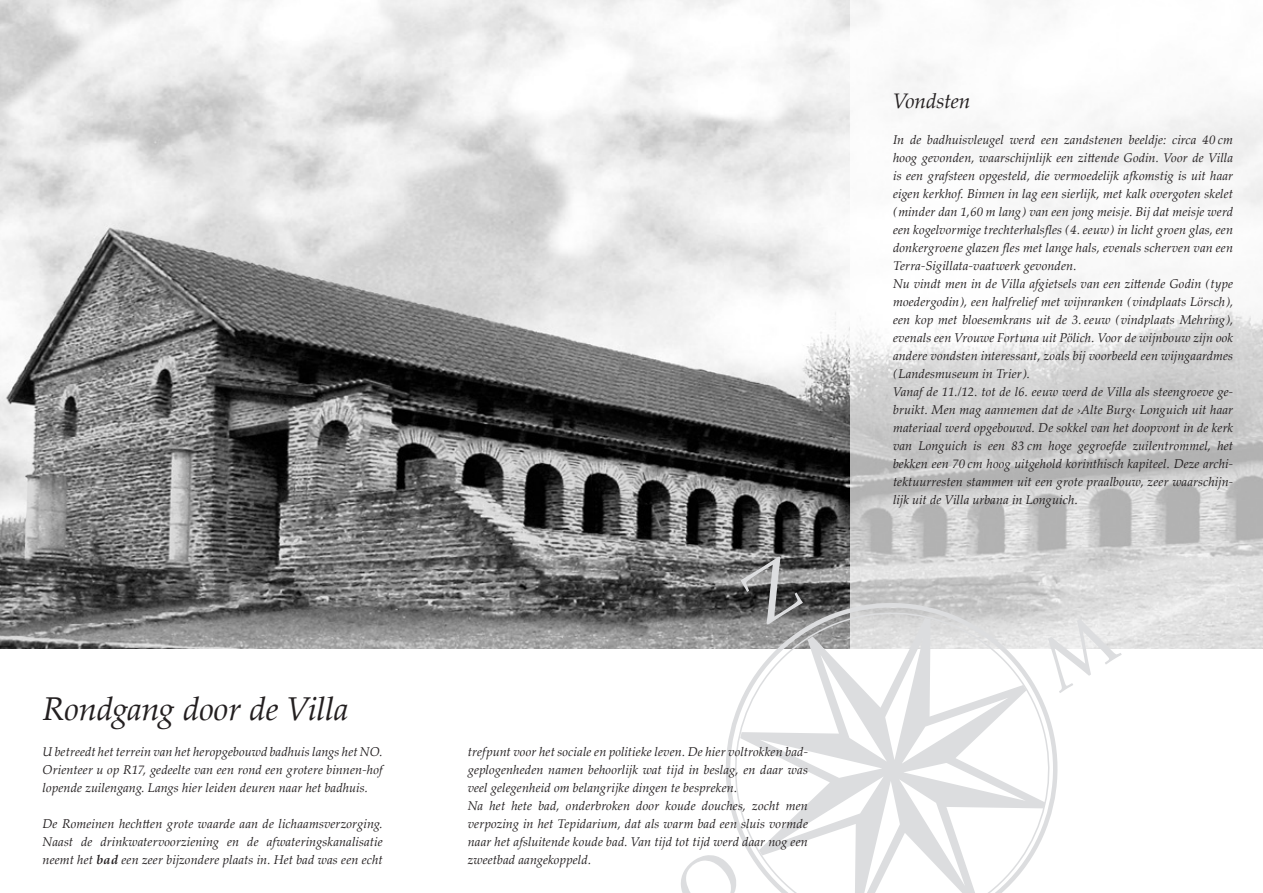
<style>
.page{position:relative;width:1263px;height:893px;background:#fff}
.page>*{position:absolute;margin:0;border:0;box-sizing:border-box;transform-origin:0 0}
.t1{font:italic 33px "Palatino Linotype";letter-spacing:-.01em;color:#231f20}
.t2{font:italic 21px "Palatino Linotype";letter-spacing:-.01em;color:#231f20}
.t3{font:italic 12.75px/18px "Palatino Linotype";letter-spacing:.005em;color:#231f20}
.s1{font-weight:700}
</style>
<div class="page">
<img style="left:0;top:0;width:850px;height:648px">
<img style="left:850px;top:0;width:413px;height:648px">
<svg style="left:678px;top:556px;width:429px;height:337px"></svg>
<svg style="left:740px;top:556px;width:67px;height:69px;background:#626262"></svg>
<svg style="left:1032px;top:610px;width:90px;height:84px"></svg>
<svg style="left:678px;top:845px;width:69px;height:48px"></svg>
<h1 class="t1" style="left:43px;top:685px;width:307px">Rondgang door de Villa</h1>
<p class="t3" style="left:43px;top:742px;width:342px;text-align:justify">U betreedt het terrein van het heropgebouwd badhuis langs het NO.<br>Orienteer u op R17, gedeelte van een rond een grotere binnen-hof lopende zuilengang. Langs hier leiden deuren naar het badhuis.</p>
<p class="t3" style="left:43px;top:814px;width:342px;text-align:justify">De Romeinen hechtten grote waarde aan de lichaamsverzorging.<br>Naast de drinkwatervoorziening en de afwateringskanalisatie neemt het <span class="s1">bad</span> een zeer bijzondere plaats in. Het bad was een echt</p>
<p class="t3" style="left:468px;top:742px;width:342px">trefpunt voor het sociale en politieke leven. De hier voltrokken bad&shy;geplogenheden namen behoorlijk wat tijd in beslag, en daar was veel gelegenheid om belangrijke dingen te bespreken.<br>Na het hete bad, onderbroken door koude douches, zocht men verpozing in het Tepidarium, dat als warm bad een sluis vormde naar het afsluitende koude bad. Van tijd tot tijd werd daar nog een zweetbad aangekoppeld.</p>
<h2 class="t2" style="left:893px;top:86px;width:79px">Vondsten</h2>
<p class="t3" style="left:893px;top:130px;width:342px">In de badhuisvleugel werd een zandstenen beeldje: circa 40 cm hoog gevonden, waarschijnlijk een zittende Godin. Voor de Villa is een grafsteen opgesteld, die vermoedelijk afkomstig is uit haar eigen kerkhof. Binnen in lag een sierlijk, met kalk overgoten skelet ( minder dan 1,60 m lang ) van een jong meisje. Bij dat meisje werd een kogelvormige trechterhalsfles ( 4. eeuw ) in licht groen glas, een donkergroene glazen fles met lange hals, evenals scherven van een Terra-Sigillata-vaatwerk gevonden.<br>Nu vindt men in de Villa afgietsels van een zittende Godin ( type moedergodin ), een halfrelief met wijnranken ( vindplaats Lörsch ), een kop met bloesemkrans uit de 3. eeuw ( vindplaats Mehring ), evenals een Vrouwe Fortuna uit Pölich. Voor de wijnbouw zijn ook andere vondsten interessant, zoals bij voorbeeld een wijngaardmes ( Landesmuseum in Trier ).<br>Vanaf de 11./12. tot de l6. eeuw werd de Villa als steengroeve ge&shy;bruikt. Men mag aannemen dat de ›Alte Burg‹ Longuich uit haar materiaal werd opgebouwd. De sokkel van het doopvont in de kerk van Longuich is een 83 cm hoge gegroefde zuilentrommel, het bekken een 70 cm hoog uitgehold korinthisch kapiteel. Deze archi&shy;tektuurresten stammen uit een grote praalbouw, zeer waarschijn&shy;lijk uit de Villa urbana in Longuich.</p>
</div>
